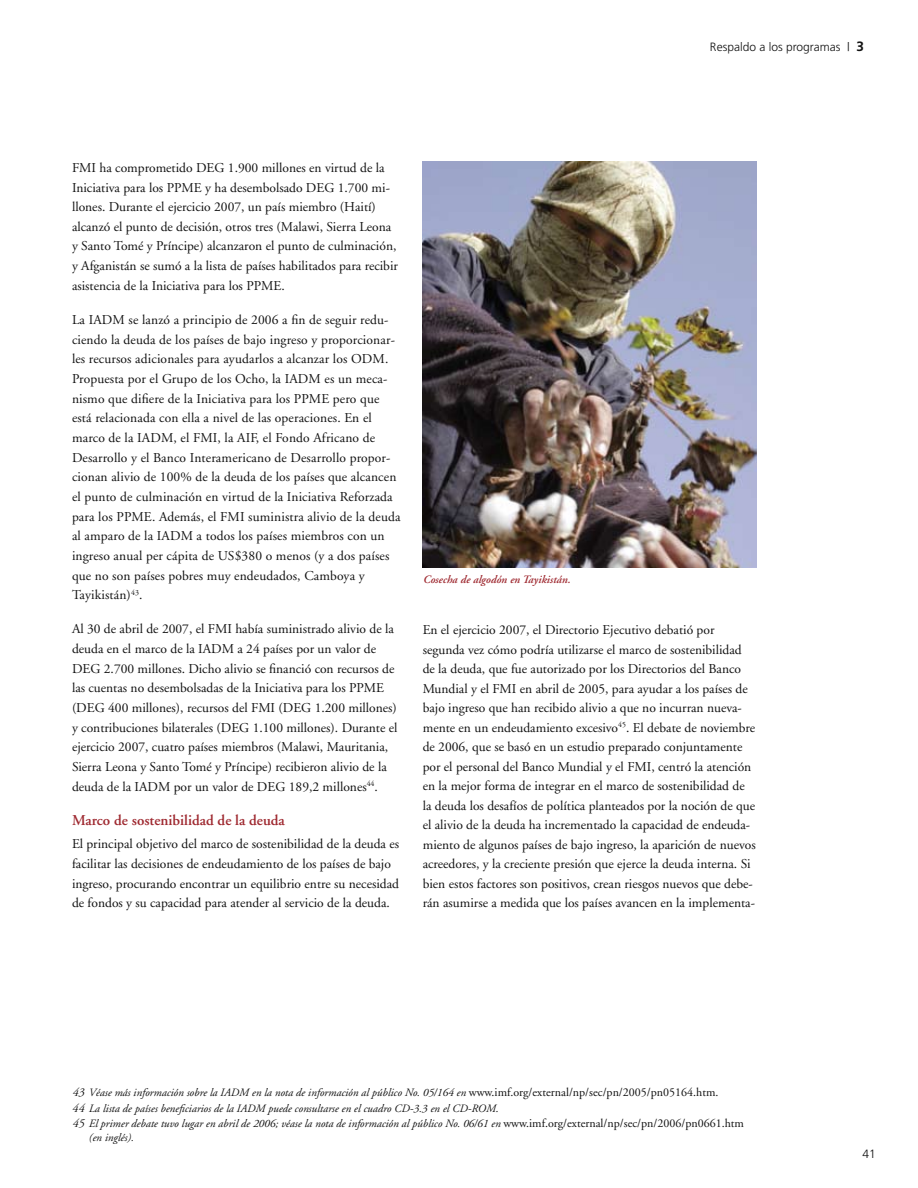
<style>
.page{position:relative;width:918px;height:1188px;background:#fff}
.page>*{position:absolute;margin:0;border:0;box-sizing:border-box;transform-origin:0 0}
.t1{font:600 15px "Adobe Garamond";color:#9f2a31}
.t2{font:13.5px/19.6px "Adobe Garamond";color:#121212}
.t3{font:300 12px "Frutiger";color:#121212}
.t4{font:italic 11.25px/15.6px "Adobe Garamond";color:#121212}
.t5{font:italic 600 11.25px "Adobe Garamond";color:#9f2a31}
.s1{font-weight:700;font-size:13.5px}
.s2{font-size:12px}
.s3{font-style:normal;font-size:12px}
</style>
<div class="page">
<img style="left:423px;top:162px;width:333px;height:406px">
<p class="t3" style="left:710px;top:40px;width:156px">Respaldo a los programas | <span class="s1">3</span></p>
<p class="t2" style="left:72px;top:158px;width:327px">FMI ha comprometido DEG 1.900 millones en virtud de la Iniciativa para los PPME y ha desembolsado DEG 1.700 mi&shy;llones. Durante el ejercicio 2007, un país miembro (Haití) alcanzó el punto de decisión, otros tres (Malawi, Sierra Leona y Santo Tomé y Príncipe) alcanzaron el punto de culminación, y Afganistán se sumó a la lista de países habilitados para recibir asistencia de la Iniciativa para los PPME.</p>
<p class="t2" style="left:72px;top:310px;width:330px">La IADM se lanzó a principio de 2006 a fin de seguir redu&shy;ciendo la deuda de los países de bajo ingreso y proporcionar&shy;les recursos adicionales para ayudarlos a alcanzar los ODM.<br>Propuesta por el Grupo de los Ocho, la IADM es un meca&shy;nismo que difiere de la Iniciativa para los PPME pero que está relacionada con ella a nivel de las operaciones. En el marco de la IADM, el FMI, la AIF, el Fondo Africano de Desarrollo y el Banco Interamericano de Desarrollo propor&shy;cionan alivio de 100% de la deuda de los países que alcancen el punto de culminación en virtud de la Iniciativa Reforzada para los PPME. Además, el FMI suministra alivio de la deuda al amparo de la IADM a todos los países miembros con un ingreso anual per cápita de US$380 o menos (y a dos países que no son países pobres muy endeudados, Camboya y Tayikistán)<sup>43</sup>.</p>
<p class="t2" style="left:72px;top:620px;width:327px">Al 30 de abril de 2007, el FMI había suministrado alivio de la deuda en el marco de la IADM a 24 países por un valor de DEG 2.700 millones. Dicho alivio se financió con recursos de las cuentas no desembolsadas de la Iniciativa para los PPME (DEG 400 millones), recursos del FMI (DEG 1.200 millones) y contribuciones bilaterales (DEG 1.100 millones). Durante el ejercicio 2007, cuatro países miembros (Malawi, Mauritania, Sierra Leona y Santo Tomé y Príncipe) recibieron alivio de la deuda de la IADM por un valor de DEG 189,2 millones<sup>44</sup>.</p>
<p class="t1" style="left:72px;top:812px;width:214px">Marco de sostenibilidad de la deuda</p>
<p class="t2" style="left:72px;top:834px;width:329px">El principal objetivo del marco de sostenibilidad de la deuda es facilitar las decisiones de endeudamiento de los países de bajo ingreso, procurando encontrar un equilibrio entre su necesidad de fondos y su capacidad para atender al servicio de la deuda.</p>
<p class="t5" style="left:423px;top:573px;width:149px">Cosecha de algodón en Tayikistán.</p>
<p class="t2" style="left:423px;top:620px;width:334px">En el ejercicio 2007, el Directorio Ejecutivo debatió por segunda vez cómo podría utilizarse el marco de sostenibilidad de la deuda, que fue autorizado por los Directorios del Banco Mundial y el FMI en abril de 2005, para ayudar a los países de bajo ingreso que han recibido alivio a que no incurran nueva&shy;mente en un endeudamiento excesivo<sup>45</sup>. El debate de noviembre de 2006, que se basó en un estudio preparado conjuntamente por el personal del Banco Mundial y el FMI, centró la atención en la mejor forma de integrar en el marco de sostenibilidad de la deuda los desafíos de política planteados por la noción de que el alivio de la deuda ha incrementado la capacidad de endeuda&shy;miento de algunos países de bajo ingreso, la aparición de nuevos acreedores, y la creciente presión que ejerce la deuda interna. Si bien estos factores son positivos, crean riesgos nuevos que debe&shy;rán asumirse a medida que los países avancen en la implementa-</p>
<p class="t4" style="left:72px;top:1085px;width:674px"><span class="s2">43</span> Véase más información sobre la IADM en la nota de información al público No. 05/164 en <span class="s3">www.imf.org/external/np/sec/pn/2005/pn05164.htm.<br></span><span class="s2">44</span> La lista de países beneficiarios de la IADM puede consultarse en el cuadro CD-3.3 en el CD-ROM<span class="s2">.<br>45</span> El primer debate tuvo lugar en abril de 2006; véase la nota de información al público No. 06/61 en <span class="s3">www.imf.org/external/np/sec/pn/2006/pn0661.htm</span></p>
<p class="t4" style="left:89px;top:1130px;width:47px">(en inglés).</p>
<p class="t3" style="left:862px;top:1147px;width:11px">41</p>
</div>
